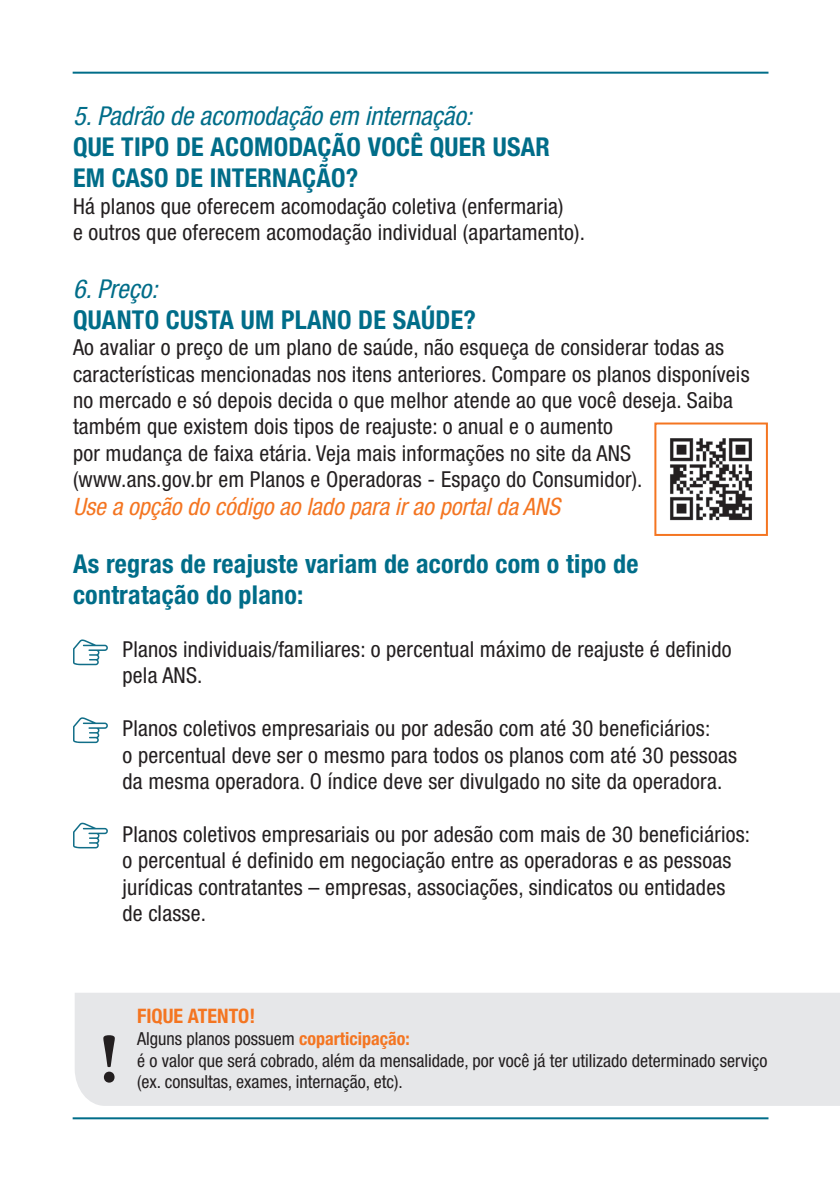
<style>
.page{position:relative;width:840px;height:1191px;background:#fff}
.page>*{position:absolute;margin:0;border:0;box-sizing:border-box;transform-origin:0 0}
.t1{font:700 70px "Minion Pro";color:#231f20}
.titulo_perguntas{font:700 condensed 26px/31.2px "Helvetica Neue";letter-spacing:.01em;color:#006d89}
.titulo_divisão_numer{font:italic condensed 26px "Helvetica Neue";color:#006d89}
.texto{font:italic condensed 24px "Helvetica Neue";color:#f47521}
.texto-2{font:condensed 22px/26.4px "Helvetica Neue";letter-spacing:.01em;color:#231f20}
.t2{font:700 condensed 20px "Helvetica Neue";color:#f47521}
.t3{font:condensed 18px/21.6px "Helvetica Neue";color:#231f20}
.s1{font-weight:700;color:#f47521}
</style>
<div class="page">
<hr style="left:73px;top:72px;width:695px;height:2px;background:#006d89">
<hr style="left:73px;top:1117px;width:695px;height:2px;background:#006d89">
<div style="left:75px;top:993px;width:764px;height:112px;background:#e6e7e9"></div>
<svg style="left:73px;top:639px;width:35px;height:26px"></svg>
<svg style="left:73px;top:717px;width:35px;height:26px"></svg>
<svg style="left:73px;top:822px;width:35px;height:26px"></svg>
<img style="left:670px;top:438px;width:82px;height:83px">
<div style="left:654px;top:422px;width:113px;height:114px;border:2px solid #f47521"></div>
<p class="titulo_divisão_numer" style="left:73px;top:100px;width:400px">5. Padrão de acomodação em internação:</p>
<p class="titulo_perguntas" style="left:73px;top:131px;width:478px">QUE TIPO DE ACOMODAÇÃO VOCÊ QUER USAR<br>EM CASO DE INTERNAÇÃO?</p>
<p class="texto-2" style="left:73px;top:192px;width:513px">Há planos que oferecem acomodação coletiva (enfermaria)<br>e outros que oferecem acomodação individual (apartamento).</p>
<p class="titulo_divisão_numer" style="left:73px;top:273px;width:86px">6. Preço:</p>
<p class="titulo_perguntas" style="left:73px;top:303px;width:404px">QUANTO CUSTA UM PLANO DE SAÚDE?</p>
<p class="texto-2" style="left:73px;top:334px;width:677px">Ao avaliar o preço de um plano de saúde, não esqueça de considerar todas as características mencionadas nos itens anteriores. Compare os planos disponíveis no mercado e só depois decida o que melhor atende ao que você deseja. Saiba também que existem dois tipos de reajuste: o anual e o aumento</p>
<p class="texto-2" style="left:73px;top:440px;width:559px">por mudança de faixa etária. Veja mais informações no site da ANS</p>
<p class="texto-2" style="left:73px;top:466px;width:570px">(www.ans.gov.br em Planos e Operadoras - Espaço do Consumidor).</p>
<p class="texto" style="left:73px;top:493px;width:488px">Use a opção do código ao lado para ir ao portal da ANS</p>
<p class="titulo_perguntas" style="left:73px;top:547px;width:566px">As regras de reajuste variam de acordo com o tipo de contratação do plano:</p>
<p class="texto-2" style="left:122px;top:636px;width:610px">Planos individuais/familiares: o percentual máximo de reajuste é definido pela ANS.</p>
<p class="texto-2" style="left:122px;top:715px;width:615px">Planos coletivos empresariais ou por adesão com até 30 beneficiários:<br>o percentual deve ser o mesmo para todos os planos com até 30 pessoas da mesma operadora. O índice deve ser divulgado no site da operadora.</p>
<p class="texto-2" style="left:122px;top:820px;width:629px">Planos coletivos empresariais ou por adesão com mais de 30 beneficiários: o percentual é definido em negociação entre as operadoras e as pessoas</p>
<p class="texto-2" style="left:122px;top:873px;width:604px">jurídicas contratantes – empresas, associações, sindicatos ou entidades de classe.</p>
<p class="t1" style="left:99px;top:1010px;width:21px">!</p>
<p class="t2" style="left:137px;top:1004px;width:120px">FIQUE ATENTO!</p>
<p class="t3" style="left:137px;top:1027px;width:631px">Alguns planos possuem <span class="s1">coparticipação:<br></span>é o valor que será cobrado, além da mensalidade, por você já ter utilizado determinado serviço (ex. consultas, exames, internação, etc).</p>
</div>
